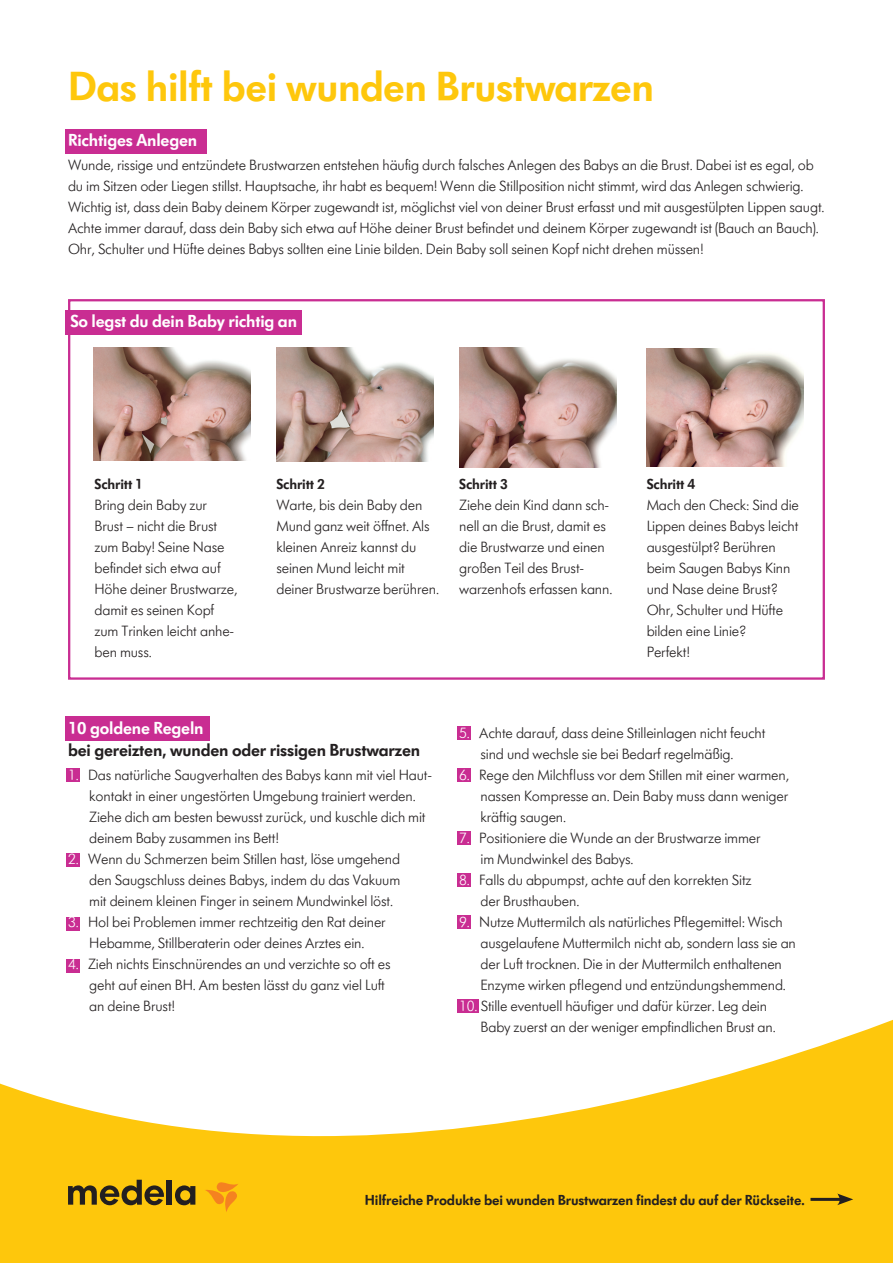
<style>
.page{position:relative;width:893px;height:1263px;background:#fff}
.page>*{position:absolute;margin:0;border:0;box-sizing:border-box;transform-origin:0 0}
.t1{font:600 43.5px "Futura SB Medela";letter-spacing:-.01em;color:#fec70c}
.address{font:600 18px/22.5px "Futura SB Medela";letter-spacing:-.01em;color:#231f20}
.address-2{font:600 18px "Futura SB Medela";letter-spacing:-.01em;color:#fff}
.address-3{font:300 15px/21px "Futura SB Medela";letter-spacing:-.01em;color:#231f20}
.address-4{font:600 15px "Futura SB Medela";letter-spacing:-.01em;color:#231f20}
.s1{font-weight:600}
.s2{color:#fff}
</style>
<div class="page">
<div style="left:66px;top:959px;width:14px;height:13px;background:#c92d92"></div>
<div style="left:66px;top:917px;width:14px;height:13px;background:#c92d92"></div>
<div style="left:66px;top:853px;width:14px;height:14px;background:#c92d92"></div>
<div style="left:66px;top:768px;width:14px;height:14px;background:#c92d92"></div>
<svg style="left:0;top:999px;width:893px;height:264px;fill:#fec70c"></svg>
<div style="left:167px;top:1180px;width:5px;height:25px;background:#231f20"></div>
<svg style="left:175px;top:1185px;width:20px;height:20px"></svg>
<svg style="left:68px;top:1180px;width:96px;height:25px;background:#987915"></svg>
<svg style="left:205px;top:1180px;width:33px;height:32px"></svg>
<div style="left:65px;top:129px;width:141px;height:24px;background:#c92d92"></div>
<div style="left:65px;top:716px;width:145px;height:24px;background:#c92d92"></div>
<hr style="left:810px;top:1198px;width:33px;height:3px;background:#231f20">
<svg style="left:837px;top:1193px;width:16px;height:12px"></svg>
<div style="left:68px;top:299px;width:757px;height:381px;border:2px solid #c92d92"></div>
<img style="left:93px;top:348px;width:158px;height:113px">
<img style="left:276px;top:348px;width:158px;height:113px">
<img style="left:459px;top:348px;width:158px;height:120px">
<img style="left:647px;top:348px;width:157px;height:119px">
<div style="left:65px;top:311px;width:237px;height:24px;background:#c92d92"></div>
<div style="left:458px;top:769px;width:13px;height:13px;background:#c92d92"></div>
<div style="left:458px;top:726px;width:13px;height:14px;background:#c92d92"></div>
<div style="left:458px;top:873px;width:13px;height:14px;background:#c92d92"></div>
<div style="left:458px;top:831px;width:13px;height:14px;background:#c92d92"></div>
<div style="left:458px;top:1000px;width:21px;height:13px;background:#c92d92"></div>
<div style="left:458px;top:915px;width:13px;height:14px;background:#c92d92"></div>
<p class="t1" style="left:68px;top:60px;width:588px">Das hilft bei wunden Brustwarzen</p>
<p class="address-2" style="left:68px;top:129px;width:131px">Richtiges Anlegen</p>
<p class="address-3" style="left:68px;top:154px;width:758px">Wunde, rissige und entzündete Brustwarzen entstehen häufig durch falsches Anlegen des Babys an die Brust. Dabei ist es egal, ob du im Sitzen oder Liegen stillst. Hauptsache, ihr habt es bequem! Wenn die Stillposition nicht stimmt, wird das Anlegen schwierig.<br>Wichtig ist, dass dein Baby deinem Körper zugewandt ist, möglichst viel von deiner Brust erfasst und mit ausgestülpten Lippen saugt.<br>Achte immer darauf, dass dein Baby sich etwa auf Höhe deiner Brust befindet und deinem Körper zugewandt ist (Bauch an Bauch).<br>Ohr, Schulter und Hüfte deines Babys sollten eine Linie bilden. Dein Baby soll seinen Kopf nicht drehen müssen!</p>
<p class="address-2" style="left:70px;top:311px;width:228px">So legst du dein Baby richtig an</p>
<p class="address-3" style="left:94px;top:473px;width:145px"><span class="s1">Schritt 1<br></span>Bring dein Baby zur<br>Brust – nicht die Brust zum Baby! Seine Nase befindet sich etwa auf<br>Höhe deiner Brustwarze, damit es seinen Kopf zum Trinken leicht anhe&shy;ben muss.</p>
<p class="address-3" style="left:276px;top:473px;width:164px"><span class="s1">Schritt 2<br></span>Warte, bis dein Baby den<br>Mund ganz weit öffnet. Als kleinen Anreiz kannst du seinen Mund leicht mit deiner Brustwarze berühren.</p>
<p class="address-3" style="left:459px;top:473px;width:155px"><span class="s1">Schritt 3<br></span>Ziehe dein Kind dann sch&shy;nell an die Brust, damit es die Brustwarze und einen großen Teil des Brust&shy;warzenhofs erfassen kann.</p>
<p class="address-3" style="left:647px;top:474px;width:154px"><span class="s1">Schritt 4<br></span>Mach den Check: Sind die<br>Lippen deines Babys leicht ausgestülpt? Berühren beim Saugen Babys Kinn und Nase deine Brust?<br>Ohr, Schulter und Hüfte bilden eine Linie?<br>Perfekt!</p>
<p class="address" style="left:68px;top:717px;width:354px"><span class="s2">10 goldene Regeln<br></span>bei gereizten, wunden oder rissigen Brustwarzen</p>
<p class="address-3" style="left:89px;top:765px;width:344px;text-indent:-21px"><span class="s2">1.</span> Das natürliche Saugverhalten des Babys kann mit viel Haut&shy;kontakt in einer ungestörten Umgebung trainiert werden.<br>Ziehe dich am besten bewusst zurück, und kuschle dich mit deinem Baby zusammen ins Bett!</p>
<p class="address-3" style="left:89px;top:849px;width:312px;text-align:justify;text-indent:-21px"><span class="s2">2.</span> Wenn du Schmerzen beim Stillen hast, löse umgehend den Saugschluss deines Babys, indem du das Vakuum mit deinem kleinen Finger in seinem Mundwinkel löst.</p>
<p class="address-3" style="left:68px;top:912px;width:319px;text-align:center"><span class="s2">3.</span> Hol bei Problemen immer rechtzeitig den Rat deiner<br>Hebamme, Stillberaterin oder deines Arztes ein.</p>
<p class="address-3" style="left:89px;top:954px;width:303px;text-indent:-21px"><span class="s2">4.</span> Zieh nichts Einschnürendes an und verzichte so oft es geht auf einen BH. Am besten lässt du ganz viel Luft an deine Brust!</p>
<p class="address-3" style="left:480px;top:723px;width:286px;text-indent:-21px"><span class="s2">5.</span> Achte darauf, dass deine Stilleinlagen nicht feucht sind und wechsle sie bei Bedarf regelmäßig.</p>
<p class="address-3" style="left:480px;top:765px;width:310px;text-align:justify;text-indent:-21px"><span class="s2">6.</span> Rege den Milchfluss vor dem Stillen mit einer warmen, nassen Kompresse an. Dein Baby muss dann weniger kräftig saugen.</p>
<p class="address-3" style="left:480px;top:828px;width:282px;text-indent:-21px"><span class="s2">7.</span> Positioniere die Wunde an der Brustwarze immer im Mundwinkel des Babys.</p>
<p class="address-3" style="left:480px;top:870px;width:273px;text-indent:-21px"><span class="s2">8.</span> Falls du abpumpst, achte auf den korrekten Sitz der Brusthauben.</p>
<p class="address-3" style="left:480px;top:912px;width:317px;text-indent:-21px"><span class="s2">9.</span> Nutze Muttermilch als natürliches Pflegemittel: Wisch ausgelaufene Muttermilch nicht ab, sondern lass sie an der Luft trocknen. Die in der Muttermilch enthaltenen Enzyme wirken pflegend und entzündungshemmend.</p>
<p class="address-3" style="left:480px;top:996px;width:297px;text-indent:-21px"><span class="s2">10.</span> Stille eventuell häufiger und dafür kürzer. Leg dein<br>Baby zuerst an der weniger empfindlichen Brust an.</p>
<p class="address-4" style="left:365px;top:1191px;width:441px">Hilfreiche Produkte bei wunden Brustwarzen findest du auf der Rückseite.</p>
</div>
